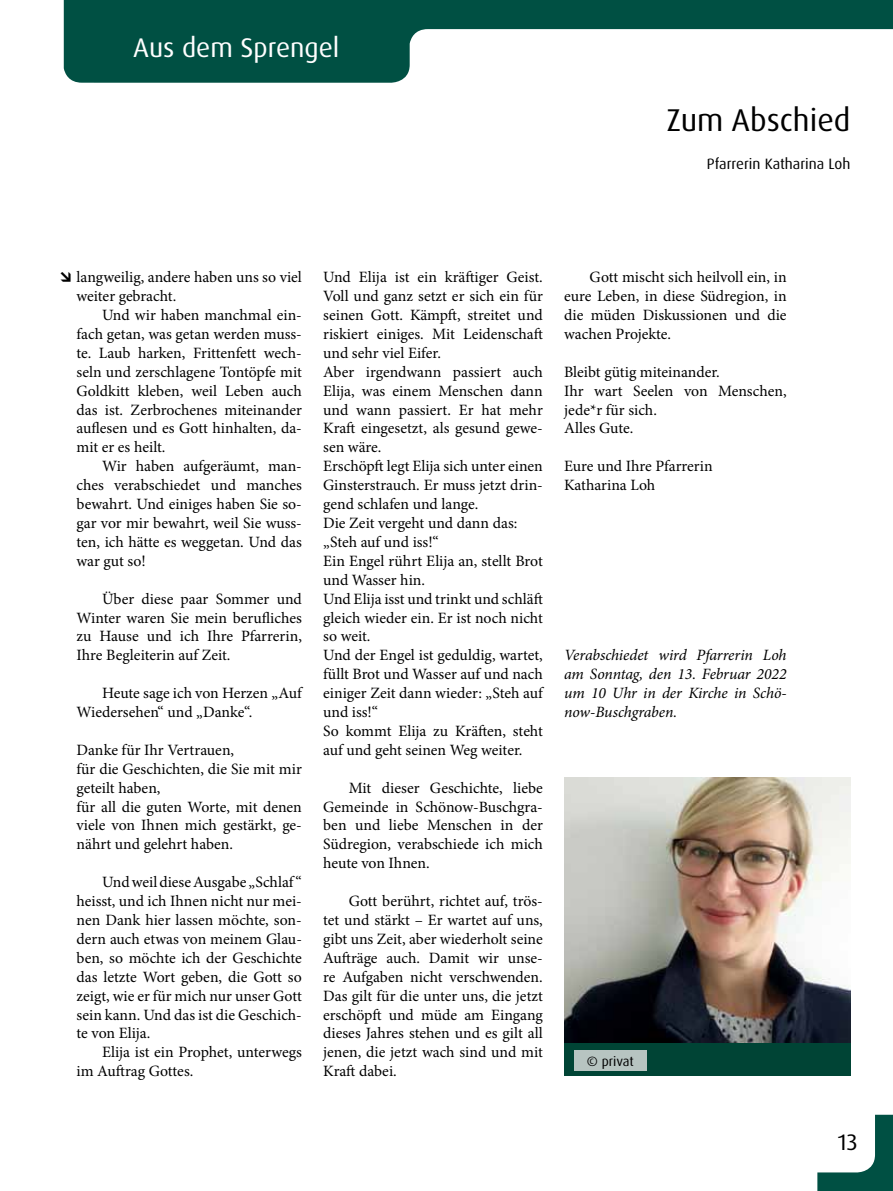
<style>
.page{position:relative;width:893px;height:1191px;background:#fff}
.page>*{position:absolute;margin:0;border:0;box-sizing:border-box;transform-origin:0 0}
.t1{font:31.5px "Dax OT";color:#000}
.t2{font:27px "Dax OT";color:#fff}
.t3{font:22.5px "Dax OT";color:#000}
.t4{font:15.75px/18.9px "Minion Pro";color:#000}
.t5{font:italic 15.75px/18.9px "Minion Pro";letter-spacing:-.005em;color:#000;text-align:justify}
.t6{font:15px "Dax OT";color:#000}
.t7{font:13.5px "Dax OT";color:#000}
</style>
<div class="page">
<svg style="left:817px;top:1114px;width:76px;height:77px"></svg>
<svg style="left:64px;top:0;width:829px;height:83px;fill:#005043"></svg>
<div style="left:564px;top:1011px;width:286px;height:65px;background:#004435"></div>
<div style="left:574px;top:1050px;width:73px;height:20px;background:#b7c4c1"></div>
<img style="left:564px;top:778px;width:286px;height:264px">
<h2 class="t2" style="left:133px;top:31px;width:208px">Aus dem Sprengel</h2>
<h1 class="t1" style="left:667px;top:100px;width:185px">Zum Abschied</h1>
<p class="t6" style="left:707px;top:154px;width:145px">Pfarrerin Katharina Loh</p>
<p class="t4" style="left:77px;top:268px;width:227px">langweilig, andere haben uns so viel weiter gebracht.</p>
<p class="t4" style="left:77px;top:305px;width:227px;text-align:justify;text-indent:26px">Und wir haben manchmal ein&shy;fach getan, was getan werden muss&shy;te. Laub harken, Frittenfett wech&shy;seln und zerschlagene Tontöpfe mit Goldkitt kleben, weil Leben auch das ist. Zerbrochenes miteinander auflesen und es Gott hinhalten, da&shy;mit er es heilt.</p>
<p class="t4" style="left:77px;top:457px;width:227px;text-align:justify;text-indent:26px">Wir haben aufgeräumt, man&shy;ches verabschiedet und manches bewahrt. Und einiges haben Sie so&shy;gar vor mir bewahrt, weil Sie wuss&shy;ten, ich hätte es weggetan. Und das war gut so!</p>
<p class="t4" style="left:77px;top:589px;width:227px;text-align:justify;text-indent:26px">Über diese paar Sommer und Winter waren Sie mein berufliches zu Hause und ich Ihre Pfarrerin, Ihre Begleiterin auf Zeit.</p>
<p class="t4" style="left:77px;top:683px;width:227px;text-indent:26px">Heute sage ich von Herzen „Auf<br>Wiedersehen“ und „Danke“.</p>
<p class="t4" style="left:77px;top:740px;width:227px">Danke für Ihr Vertrauen,<br>für die Geschichten, die Sie mit mir geteilt haben,<br>für all die guten Worte, mit denen viele von Ihnen mich gestärkt, ge&shy;nährt und gelehrt haben.</p>
<p class="t4" style="left:77px;top:872px;width:227px;text-align:justify;text-indent:26px">Und weil diese Ausgabe „Schlaf “ heisst, und ich Ihnen nicht nur mei&shy;nen Dank hier lassen möchte, son&shy;dern auch etwas von meinem Glau&shy;ben, so möchte ich der Geschichte das letzte Wort geben, die Gott so zeigt, wie er für mich nur unser Gott sein kann. Und das ist die Geschich&shy;te von Elija.</p>
<p class="t4" style="left:77px;top:1043px;width:227px;text-indent:26px">Elija ist ein Prophet, unterwegs im Auftrag Gottes.</p>
<p class="t4" style="left:323px;top:268px;width:221px">Und Elija ist ein kräftiger Geist.<br>Voll und ganz setzt er sich ein für seinen Gott. Kämpft, streitet und riskiert einiges. Mit Leidenschaft und sehr viel Eifer.<br>Aber irgendwann passiert auch<br>Elija, was einem Menschen dann und wann passiert. Er hat mehr<br>Kraft eingesetzt, als gesund gewe&shy;sen wäre.<br>Erschöpft legt Elija sich unter einen<br>Ginsterstrauch. Er muss jetzt drin&shy;gend schlafen und lange.<br>Die Zeit vergeht und dann das: „Steh auf und iss!“<br>Ein Engel rührt Elija an, stellt Brot und Wasser hin.<br>Und Elija isst und trinkt und schläft gleich wieder ein. Er ist noch nicht so weit.<br>Und der Engel ist geduldig, wartet, füllt Brot und Wasser auf und nach einiger Zeit dann wieder: „Steh auf und iss!“<br>So kommt Elija zu Kräften, steht auf und geht seinen Weg weiter.</p>
<p class="t4" style="left:323px;top:778px;width:221px;text-align:justify;text-indent:26px">Mit dieser Geschichte, liebe Gemeinde in Schönow-Buschgra&shy;ben und liebe Menschen in der Südregion, verabschiede ich mich heute von Ihnen.</p>
<p class="t4" style="left:323px;top:891px;width:221px;text-align:justify;text-indent:26px">Gott berührt, richtet auf, trös&shy;tet und stärkt – Er wartet auf uns, gibt uns Zeit, aber wiederholt seine Aufträge auch. Damit wir unse&shy;re Aufgaben nicht verschwenden.<br>Das gilt für die unter uns, die jetzt erschöpft und müde am Eingang dieses Jahres stehen und es gilt all jenen, die jetzt wach sind und mit Kraft dabei.</p>
<p class="t4" style="left:564px;top:268px;width:224px;text-align:justify;text-indent:26px">Gott mischt sich heilvoll ein, in eure Leben, in diese Südregion, in die müden Diskussionen und die wachen Projekte.</p>
<p class="t4" style="left:564px;top:362px;width:224px">Bleibt gütig miteinander.<br>Ihr wart Seelen von Menschen, jede*r für sich.<br>Alles Gute.</p>
<p class="t4" style="left:564px;top:457px;width:150px">Eure und Ihre Pfarrerin<br>Katharina Loh</p>
<p class="t5" style="left:564px;top:646px;width:224px">Verabschiedet wird Pfarrerin Loh am Sonntag, den 13. Februar 2022 um 10 Uhr in der Kirche in Schö&shy;now-Buschgraben.</p>
<p class="t7" style="left:587px;top:1052px;width:48px">© privat</p>
<h3 class="t3" style="left:838px;top:1128px;width:21px">13</h3>
</div>
